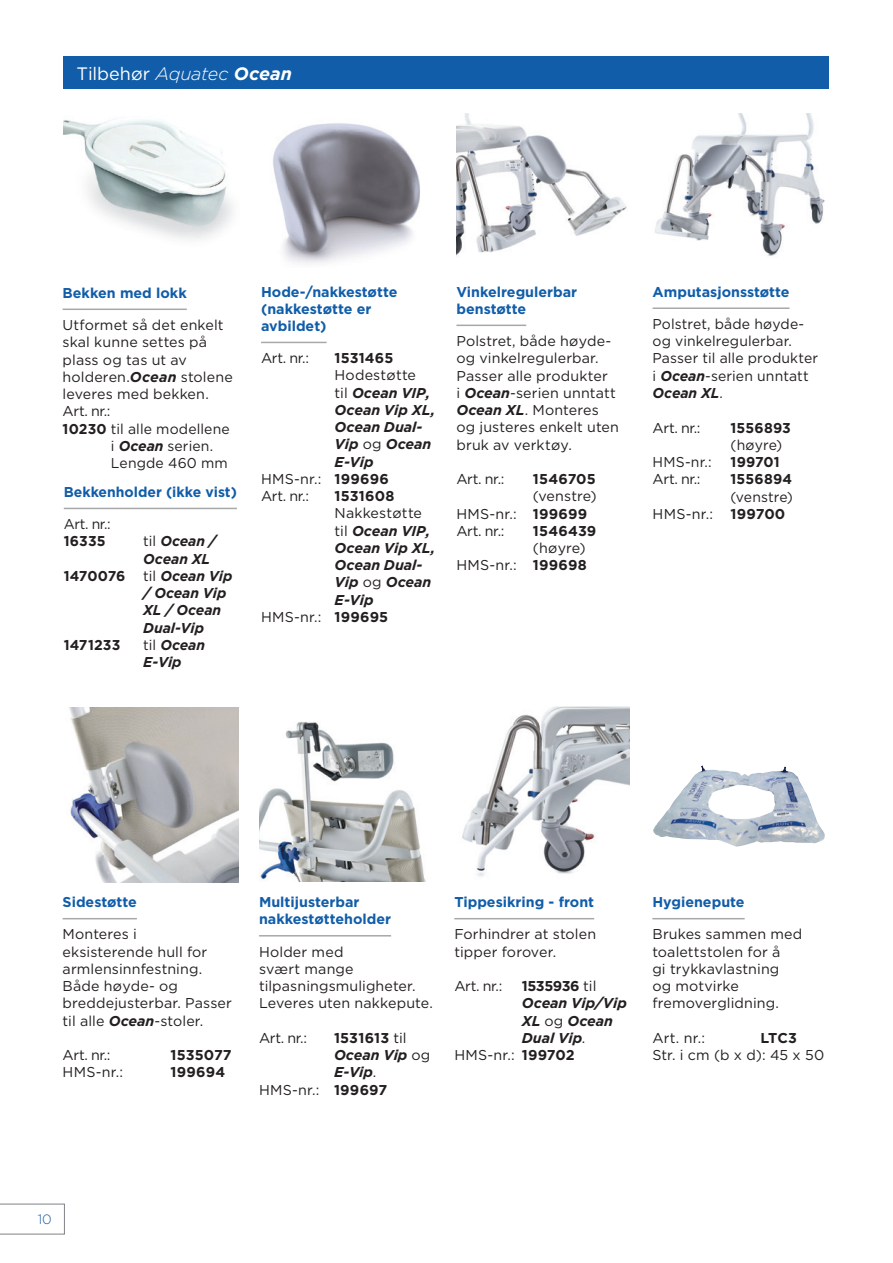
<style>
.page{position:relative;width:893px;height:1263px;background:#fff}
.page>*{position:absolute;margin:0;border:0;box-sizing:border-box;transform-origin:0 0}
.Heading{font:18px "Gotham";color:#fff}
.Body_No_Indent{font:14.25px/17.2px "Gotham";letter-spacing:.01em;color:#231f20}
.Body_No_Indent-2{font:italic 700 14.25px/17.2px "Gotham";color:#231f20}
.Subheading{font:700 14.25px/17.1px "Gotham";color:#115da9}
.Body_No_Indent-3{font:700 14.25px/17.2px "Gotham";letter-spacing:.015em;color:#231f20}
.t1{font:300 13.5px "Gotham";color:#115da9}
.s1{font-weight:300;font-style:italic}
.s2{font-weight:700;font-style:italic}
.s3{font-weight:700}
.s4{font-weight:400;font-style:normal}
.s5{font-style:normal}
.s6{font-weight:400}
</style>
<div class="page">
<img style="left:654px;top:114px;width:171px;height:142px">
<hr style="left:653px;top:307px;width:136px;height:2px;background:#a7a9a9">
<img style="left:456px;top:114px;width:171px;height:142px">
<hr style="left:456px;top:325px;width:70px;height:1px;background:#a7a9a9">
<img style="left:462px;top:706px;width:168px;height:171px">
<hr style="left:454px;top:918px;width:140px;height:1px;background:#a7a9a9">
<img style="left:69px;top:707px;width:169px;height:176px">
<hr style="left:63px;top:918px;width:74px;height:1px;background:#a7a9a9">
<img style="left:259px;top:722px;width:167px;height:159px">
<hr style="left:259px;top:935px;width:132px;height:1px;background:#a7a9a9">
<img style="left:273px;top:123px;width:147px;height:141px">
<hr style="left:261px;top:342px;width:66px;height:1px;background:#a7a9a9">
<img style="left:653px;top:765px;width:172px;height:82px">
<hr style="left:652px;top:918px;width:93px;height:1px;background:#a7a9a9">
<img style="left:64px;top:120px;width:168px;height:120px">
<hr style="left:64px;top:508px;width:173px;height:1px;background:#a7a9a9">
<hr style="left:63px;top:309px;width:124px;height:1px;background:#a7a9a9">
<div style="left:64px;top:57px;width:765px;height:32px;background:#115da9"></div>
<svg style="left:0;top:1204px;width:65px;height:30px"></svg>
<p class="Heading" style="left:77px;top:62px;width:217px">Tilbehør <span class="s1">Aquatec</span> <span class="s2">Ocean</span></p>
<p class="Subheading" style="left:63px;top:284px;width:126px">Bekken med lokk</p>
<p class="Body_No_Indent" style="left:63px;top:316px;width:172px">Utformet så det enkelt skal kunne settes på plass og tas ut av holderen.<span class="s2">Ocean</span> stolene leveres med bekken.</p>
<p class="Body_No_Indent" style="left:63px;top:402px;width:50px">Art. nr.:</p>
<p class="Body_No_Indent" style="left:111px;top:420px;width:120px;text-indent:-48px"><span class="s3">10230</span> til alle modellene i <span class="s2">Ocean</span> serien.<br>Lengde 460 mm</p>
<p class="Subheading" style="left:64px;top:483px;width:175px">Bekkenholder (ikke vist)</p>
<p class="Body_No_Indent" style="left:64px;top:515px;width:49px">Art. nr.:</p>
<p class="Body_No_Indent-3" style="left:64px;top:533px;width:43px">16335</p>
<p class="Body_No_Indent-2" style="left:143px;top:533px;width:74px"><span class="s4">til</span> Ocean /<br>Ocean XL</p>
<p class="Body_No_Indent-2" style="left:143px;top:567px;width:91px;text-indent:-80px"><span class="s5">1470076</span> <span class="s4">til</span> Ocean Vip / Ocean Vip<br>XL / Ocean<br>Dual-Vip</p>
<p class="Body_No_Indent-3" style="left:64px;top:636px;width:58px">1471233</p>
<p class="Body_No_Indent-2" style="left:143px;top:636px;width:63px"><span class="s4">til</span> Ocean<br>E-Vip</p>
<p class="Subheading" style="left:261px;top:283px;width:138px">Hode-/nakkestøtte (nakkestøtte er avbildet)</p>
<p class="Body_No_Indent" style="left:261px;top:349px;width:50px">Art. nr.:</p>
<p class="Body_No_Indent-2" style="left:335px;top:349px;width:102px"><span class="s5">1531465<br></span><span class="s4">Hodestøtte<br>til</span> Ocean VIP,<br>Ocean Vip XL,<br>Ocean Dual-<br>Vip <span class="s4">og</span> Ocean<br>E-Vip</p>
<p class="Body_No_Indent" style="left:261px;top:470px;width:129px">HMS-nr.: <span class="s3">199696</span></p>
<p class="Body_No_Indent" style="left:261px;top:487px;width:50px">Art. nr.:</p>
<p class="Body_No_Indent-2" style="left:335px;top:487px;width:102px"><span class="s5">1531608<br></span><span class="s4">Nakkestøtte til</span> Ocean VIP,<br>Ocean Vip XL,<br>Ocean Dual-<br>Vip <span class="s4">og</span> Ocean<br>E-Vip</p>
<p class="Body_No_Indent" style="left:261px;top:608px;width:129px">HMS-nr.: <span class="s3">199695</span></p>
<p class="Subheading" style="left:456px;top:283px;width:122px">Vinkelregulerbar benstøtte</p>
<p class="Body_No_Indent" style="left:456px;top:332px;width:164px">Polstret, både høyde&shy;og vinkelregulerbar.<br>Passer alle produkter<br>i <span class="s2">Ocean</span>-serien unntatt<br><span class="s2">Ocean XL</span>. Monteres og justeres enkelt uten bruk av verktøy.</p>
<p class="Body_No_Indent" style="left:456px;top:470px;width:50px">Art. nr.:</p>
<p class="Body_No_Indent" style="left:533px;top:470px;width:65px"><span class="s3">1546705 </span>(venstre)</p>
<p class="Body_No_Indent" style="left:456px;top:505px;width:132px">HMS-nr.: <span class="s3">199699</span></p>
<p class="Body_No_Indent" style="left:456px;top:522px;width:50px">Art. nr.:</p>
<p class="Body_No_Indent-3" style="left:533px;top:522px;width:65px">1546439 <span class="s6">(høyre)</span></p>
<p class="Body_No_Indent" style="left:456px;top:556px;width:132px">HMS-nr.: <span class="s3">199698</span></p>
<p class="Subheading" style="left:653px;top:283px;width:138px">Amputasjonsstøtte</p>
<p class="Body_No_Indent" style="left:653px;top:315px;width:167px">Polstret, både høyde&shy;og vinkelregulerbar.<br>Passer til alle produkter i <span class="s2">Ocean</span>-serien unntatt<br><span class="s2">Ocean XL</span>.</p>
<p class="Body_No_Indent" style="left:653px;top:418px;width:50px">Art. nr.:</p>
<p class="Body_No_Indent-3" style="left:731px;top:419px;width:62px">1556893 <span class="s6">(høyre)</span></p>
<p class="Body_No_Indent" style="left:653px;top:453px;width:61px">HMS-nr.:</p>
<p class="Body_No_Indent-3" style="left:731px;top:453px;width:51px">199701</p>
<p class="Body_No_Indent" style="left:653px;top:470px;width:50px">Art. nr.:</p>
<p class="Body_No_Indent" style="left:731px;top:470px;width:64px"><span class="s3">1556894 </span>(venstre)</p>
<p class="Body_No_Indent" style="left:653px;top:505px;width:134px">HMS-nr.: <span class="s3">199700</span></p>
<p class="Subheading" style="left:63px;top:894px;width:76px">Sidestøtte</p>
<p class="Body_No_Indent" style="left:63px;top:925px;width:171px">Monteres i<br>eksisterende hull for armlensinnfestning.<br>Både høyde- og breddejusterbar. Passer til alle <span class="s2">Ocean</span>-stoler.</p>
<p class="Body_No_Indent" style="left:63px;top:1046px;width:50px">Art. nr.:</p>
<p class="Body_No_Indent-3" style="left:171px;top:1046px;width:63px">1535077</p>
<p class="Body_No_Indent" style="left:63px;top:1063px;width:62px">HMS-nr.:</p>
<p class="Body_No_Indent-3" style="left:171px;top:1064px;width:56px">199694</p>
<p class="Subheading" style="left:259px;top:894px;width:134px">Multijusterbar nakkestøtteholder</p>
<p class="Body_No_Indent" style="left:259px;top:942px;width:175px">Holder med<br>svært mange tilpasningsmuligheter.<br>Leveres uten nakkepute.</p>
<p class="Body_No_Indent" style="left:259px;top:1029px;width:50px">Art. nr.:</p>
<p class="Body_No_Indent-2" style="left:334px;top:1029px;width:98px"><span class="s5">1531613</span> <span class="s4">til<br></span>Ocean Vip <span class="s4">og<br></span>E-Vip<span class="s4">.</span></p>
<p class="Body_No_Indent" style="left:259px;top:1080px;width:130px">HMS-nr.: <span class="s3">199697</span></p>
<p class="Subheading" style="left:454px;top:894px;width:141px">Tippesikring - front</p>
<p class="Body_No_Indent" style="left:454px;top:925px;width:143px">Forhindrer at stolen tipper forover.</p>
<p class="Body_No_Indent" style="left:454px;top:977px;width:50px">Art. nr.:</p>
<p class="Body_No_Indent-2" style="left:522px;top:977px;width:107px"><span class="s5">1535936</span> <span class="s4">til<br></span>Ocean Vip/Vip<br>XL <span class="s4">og</span> Ocean<br>Dual Vip<span class="s4">.</span></p>
<p class="Body_No_Indent" style="left:454px;top:1046px;width:122px">HMS-nr.: <span class="s3">199702</span></p>
<p class="Subheading" style="left:652px;top:894px;width:94px">Hygienepute</p>
<p class="Body_No_Indent" style="left:652px;top:925px;width:151px">Brukes sammen med toalettstolen for å<br>gi trykkavlastning<br>og motvirke fremoverglidning.</p>
<p class="Body_No_Indent" style="left:652px;top:1029px;width:54px">Art. nr.:</p>
<p class="Body_No_Indent-3" style="left:760px;top:1029px;width:38px">LTC3</p>
<p class="Body_No_Indent" style="left:652px;top:1046px;width:173px">Str. i cm (b x d): 45 x 50</p>
<p class="t1" style="left:38px;top:1211px;width:16px">10</p>
</div>
